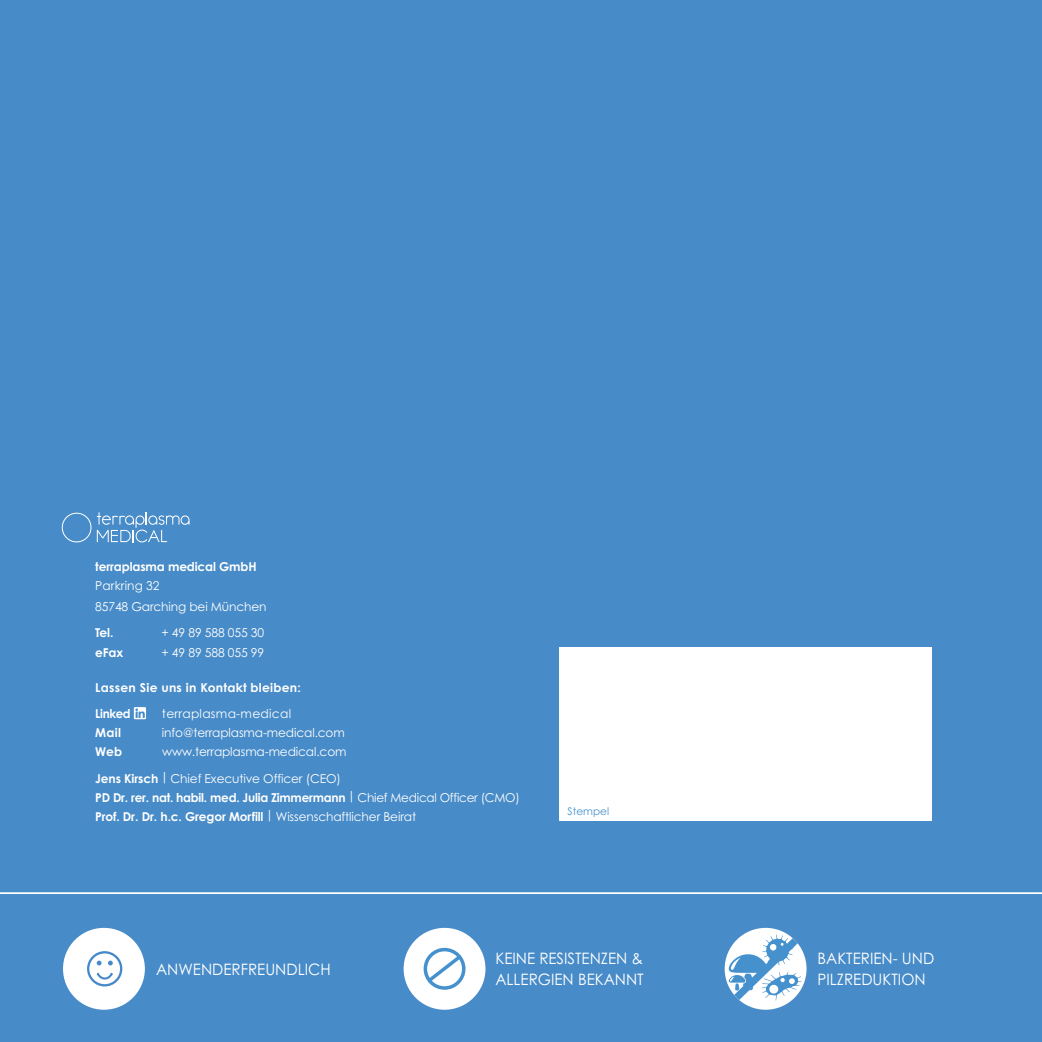
<style>
.page{position:relative;width:1042px;height:1042px;background:#478bc8}
.page>*{position:absolute;margin:0;border:0;box-sizing:border-box;transform-origin:0 0}
.t1{font:15.75px/21px "Century Gothic Pro";color:#fff;scale:.96 1}
.t2{font:700 12.25px/19.2px "Century Gothic Pro";letter-spacing:-.01em;color:#fff}
.t3{font:12.25px/21px "Century Gothic Pro";letter-spacing:-.01em;color:#fff}
.t4{font:700 12.25px/26.2px "Century Gothic Pro";letter-spacing:.02em;color:#fff}
.t5{font:12.25px "Century Gothic Pro";letter-spacing:.02em;color:#fff}
.t6{font:10.5px "Century Gothic Pro";color:#4591ce}
.s1{font-weight:700}
.s2{font-weight:400}
</style>
<div class="page">
<svg style="left:62px;top:512px;width:127px;height:31px"></svg>
<hr style="left:0;top:892px;width:1042px;height:2px;background:#fff">
<svg style="left:134px;top:707px;width:12px;height:12px"></svg>
<div style="left:63px;top:928px;width:82px;height:81px;background:#fff;border-radius:50%"></div>
<div style="left:87px;top:951px;width:35px;height:35px;border:2px solid #4689c8;border-radius:50%"></div>
<svg style="left:97px;top:960px;width:5px;height:5px"></svg>
<svg style="left:108px;top:960px;width:5px;height:5px"></svg>
<svg style="left:96px;top:972px;width:17px;height:8px"></svg>
<div style="left:404px;top:928px;width:81px;height:81px;background:#fff;border-radius:50%"></div>
<div style="left:424px;top:948px;width:41px;height:42px;border:4px solid #4591ce;border-radius:50%"></div>
<svg style="left:424px;top:952px;width:40px;height:33px"></svg>
<svg style="left:724px;top:928px;width:82px;height:81px"></svg>
<div style="left:559px;top:647px;width:372px;height:174px;background:#fff"></div>
<p class="t2" style="left:95px;top:556px;width:163px">terraplasma medical GmbH</p>
<p class="t3" style="left:95px;top:575px;width:173px">Parkring 32<br>85748 Garching bei München</p>
<p class="t2" style="left:95px;top:623px;width:20px">Tel.</p>
<p class="t3" style="left:161px;top:622px;width:104px">+ 49 89 588 055 30</p>
<p class="t2" style="left:95px;top:642px;width:30px">eFax</p>
<p class="t3" style="left:161px;top:641px;width:104px">+ 49 89 588 055 99</p>
<p class="t4" style="left:95px;top:674px;width:207px">Lassen Sie uns in Kontakt bleiben:<br>Linked</p>
<p class="t5" style="left:162px;top:706px;width:131px">terraplasma-medical</p>
<p class="t2" style="left:95px;top:723px;width:27px">Mail</p>
<p class="t3" style="left:162px;top:722px;width:184px">info@terraplasma-medical.com</p>
<p class="t2" style="left:95px;top:742px;width:29px">Web</p>
<p class="t3" style="left:95px;top:739px;width:253px;line-height:26.2px;text-indent:67px">www.terraplasma-medical.com<br><span class="s1">Jens Kirsch</span> | Chief Executive Officer (CEO)</p>
<p class="t2" style="left:95px;top:787px;width:426px">PD Dr. rer. nat. habil. med. Julia Zimmermann <span class="s2">| Chief Medical Officer (CMO)<br></span>Prof. Dr. Dr. h.c. Gregor Morfill <span class="s2">| Wissenschaftlicher Beirat</span></p>
<p class="t6" style="left:567px;top:804px;width:43px">Stempel</p>
<p class="t1" style="left:156px;top:958px;width:183px">ANWENDERFREUNDLICH</p>
<p class="t1" style="left:495px;top:948px;width:156px">KEINE RESISTENZEN &amp;<br>ALLERGIEN BEKANNT</p>
<p class="t1" style="left:817px;top:948px;width:123px">BAKTERIEN- UND<br>PILZREDUKTION</p>
</div>
